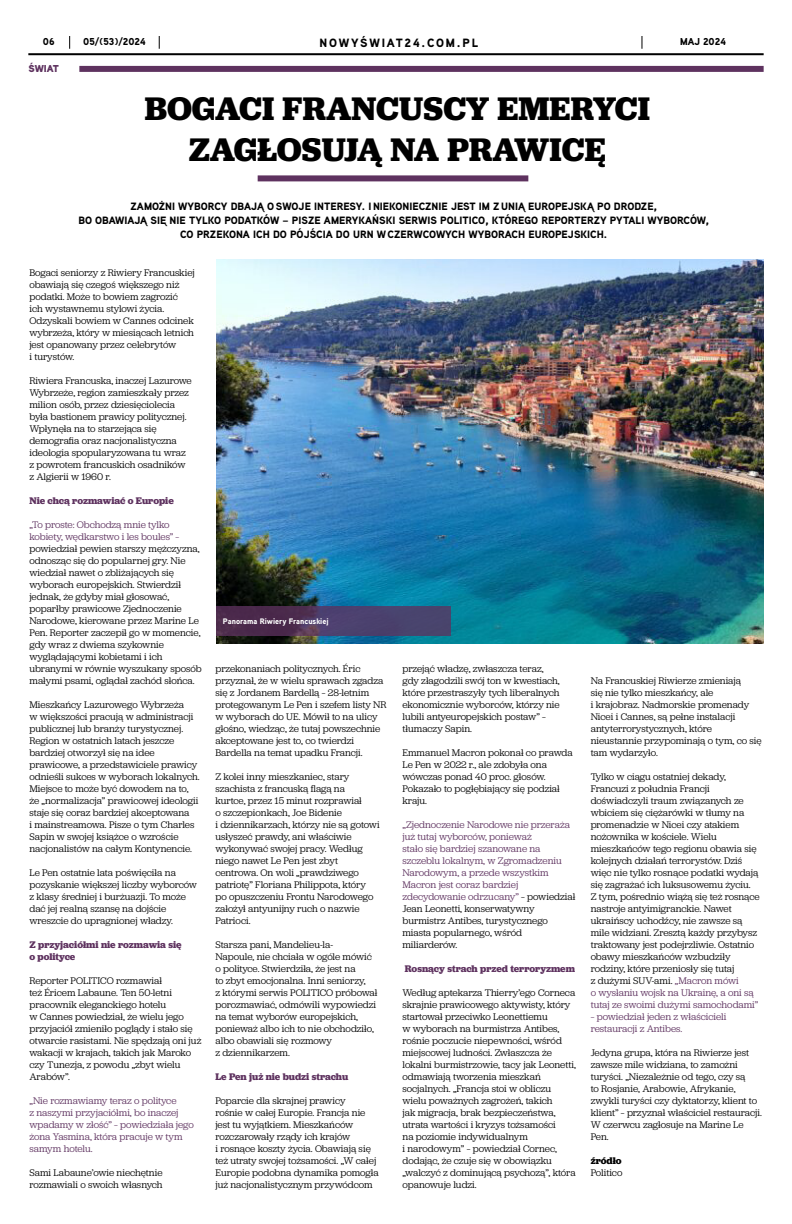
<style>
.page{position:relative;width:792px;height:1224px;background:#fff}
.page>*{position:absolute;margin:0;border:0;box-sizing:border-box;transform-origin:0 0}
.t1{font:700 34px/40.8px "Jubilat";color:#000;text-align:center}
.t2{font:900 12px "Aaux Next";letter-spacing:.15em;color:#000}
.t3{font:900 10.6px/14px "Aaux Next";color:#000;text-align:center}
.t4{font:10px/12px "Jubilat";color:#000}
.t5{font:10px/12px "Jubilat";color:#5e325f}
.t6{font:700 10px/12px "Jubilat";letter-spacing:-.005em;color:#5e325f}
.t7{font:900 10px "Aaux Next";color:#000}
.t8{font:700 10px "Jubilat";color:#000}
.t9{font:900 10px "Aaux Next";color:#5e325f}
.t10{font:900 8px "Aaux Next";color:#fff}
.s1{color:#000}
.s2{color:#5e325f}
</style>
<div class="page">
<img style="left:217px;top:259px;width:547px;height:385px">
<hr style="left:28px;top:53px;width:736px;height:2px;background:#000">
<svg style="left:69px;top:36px;width:1px;height:13px"></svg>
<svg style="left:159px;top:36px;width:1px;height:13px"></svg>
<svg style="left:641px;top:36px;width:1px;height:13px"></svg>
<div style="left:258px;top:175px;width:270px;height:6px;background:#5e325f"></div>
<div style="left:79px;top:66px;width:685px;height:6px;background:#5e325f"></div>
<svg style="left:217px;top:607px;width:234px;height:29px;background:#4b3860"></svg>
<p class="t7" style="left:43px;top:34px;width:13px">06</p>
<p class="t7" style="left:83px;top:34px;width:64px">05/(53)/2024</p>
<p class="t2" style="left:320px;top:34px;width:160px">NOWYŚWIAT24.COM.PL</p>
<p class="t7" style="left:680px;top:34px;width:47px">MAJ 2024</p>
<p class="t9" style="left:28px;top:61px;width:32px">ŚWIAT</p>
<h1 class="t1" style="left:145px;top:88px;width:507px">BOGACI FRANCUSCY EMERYCI<br>ZAGŁOSUJĄ NA PRAWICĘ</h1>
<p class="t3" style="left:78px;top:199px;width:632px">ZAMOŻNI WYBORCY DBAJĄ O SWOJE INTERESY. I NIEKONIECZNIE JEST IM Z UNIĄ EUROPEJSKĄ PO DRODZE,<br>BO OBAWIAJĄ SIĘ NIE TYLKO PODATKÓW – PISZE AMERYKAŃSKI SERWIS POLITICO, KTÓREGO REPORTERZY PYTALI WYBORCÓW,<br>CO PRZEKONA ICH DO PÓJŚCIA DO URN W CZERWCOWYCH WYBORACH EUROPEJSKICH.</p>
<p class="t4" style="left:29px;top:266px;width:167px">Bogaci seniorzy z Riwiery Francuskiej obawiają się czegoś większego niż podatki. Może to bowiem zagrozić<br>ich wystawnemu stylowi życia.<br>Odzyskali bowiem w Cannes odcinek wybrzeża, który w miesiącach letnich jest opanowany przez celebrytów<br>i turystów.</p>
<p class="t4" style="left:29px;top:374px;width:164px">Riwiera Francuska, inaczej Lazurowe Wybrzeże, region zamieszkały przez milion osób, przez dziesięciolecia była bastionem prawicy politycznej.<br>Wpłynęła na to starzejąca się demografia oraz nacjonalistyczna ideologia spopularyzowana tu wraz z powrotem francuskich osadników z Algierii w 1960 r.</p>
<p class="t6" style="left:29px;top:495px;width:146px">Nie chcą rozmawiać o Europie</p>
<p class="t5" style="left:29px;top:518px;width:151px">„To proste: Obchodzą mnie tylko kobiety, wędkarstwo i les boules” –</p>
<p class="t4" style="left:29px;top:542px;width:174px">powiedział pewien starszy mężczyzna, odnosząc się do popularnej gry. Nie wiedział nawet o zbliżających się wyborach europejskich. Stwierdził jednak, że gdyby miał głosować, poparłby prawicowe Zjednoczenie Narodowe, kierowane przez Marine Le Pen. Reporter zaczepił go w momencie, gdy wraz z dwiema szykownie wyglądającymi kobietami i ich ubranymi w równie wyszukany sposób małymi psami, oglądał zachód słońca.</p>
<p class="t4" style="left:29px;top:698px;width:172px">Mieszkańcy Lazurowego Wybrzeża<br>w większości pracują w administracji publicznej lub branży turystycznej.<br>Region w ostatnich latach jeszcze bardziej otworzył się na idee prawicowe, a przedstawiciele prawicy odnieśli sukces w wyborach lokalnych.<br>Miejsce to może być dowodem na to, że „normalizacja” prawicowej ideologii staje się coraz bardziej akceptowana<br>i mainstreamowa. Pisze o tym Charles Sapin w swojej książce o wzroście nacjonalistów na całym Kontynencie.</p>
<p class="t4" style="left:29px;top:866px;width:169px">Le Pen ostatnie lata poświęciła na pozyskanie większej liczby wyborców z klasy średniej i burżuazji. To może dać jej realną szansę na dojście wreszcie do upragnionej władzy.</p>
<p class="t6" style="left:29px;top:939px;width:154px">Z przyjaciółmi nie rozmawia się o polityce</p>
<p class="t4" style="left:29px;top:974px;width:173px">Reporter POLITICO rozmawiał<br>też Éricem Labaune. Ten 50-letni pracownik eleganckiego hotelu<br>w Cannes powiedział, że wielu jego przyjaciół zmieniło poglądy i stało się otwarcie rasistami. Nie spędzają oni już wakacji w krajach, takich jak Maroko czy Tunezja, z powodu „zbyt wielu<br>Arabów”.</p>
<p class="t5" style="left:29px;top:1094px;width:166px">„Nie rozmawiamy teraz o polityce<br>z naszymi przyjaciółmi, bo inaczej wpadamy w złość” – powiedziała jego żona Yasmina, która pracuje w tym samym hotelu.</p>
<p class="t4" style="left:29px;top:1166px;width:135px">Sami Labaune’owie niechętnie rozmawiali o swoich własnych</p>
<p class="t10" style="left:223px;top:615px;width:107px">Panorama Riwiery Francuskiej</p>
<p class="t4" style="left:215px;top:662px;width:173px">przekonaniach politycznych. Éric przyznał, że w wielu sprawach zgadza się z Jordanem Bardellą – 28-letnim protegowanym Le Pen i szefem listy NR w wyborach do UE. Mówił to na ulicy głośno, wiedząc, że tutaj powszechnie akceptowane jest to, co twierdzi Bardella na temat upadku Francji.</p>
<p class="t4" style="left:215px;top:770px;width:166px">Z kolei inny mieszkaniec, stary szachista z francuską flagą na<br>kurtce, przez 15 minut rozprawiał<br>o szczepionkach, Joe Bidenie<br>i dziennikarzach, którzy nie są gotowi usłyszeć prawdy, ani właściwie wykonywać swojej pracy. Według niego nawet Le Pen jest zbyt centrowa. On woli „prawdziwego patriotę” Floriana Philippota, który po opuszczeniu Frontu Narodowego założył antyunijny ruch o nazwie<br>Patrioci.</p>
<p class="t4" style="left:215px;top:938px;width:164px">Starsza pani, Mandelieu-la-<br>Napoule, nie chciała w ogóle mówić o polityce. Stwierdziła, że jest na<br>to zbyt emocjonalna. Inni seniorzy,<br>z którymi serwis POLITICO próbował porozmawiać, odmówili wypowiedzi na temat wyborów europejskich, ponieważ albo ich to nie obchodziło, albo obawiali się rozmowy<br>z dziennikarzem.</p>
<p class="t6" style="left:215px;top:1071px;width:134px">Le Pen już nie budzi strachu</p>
<p class="t4" style="left:215px;top:1094px;width:165px">Poparcie dla skrajnej prawicy<br>rośnie w całej Europie. Francja nie jest tu wyjątkiem. Mieszkańców rozczarowały rządy ich krajów<br>i rosnące koszty życia. Obawiają się też utraty swojej tożsamości. „W całej Europie podobna dynamika pomogła już nacjonalistycznym przywódcom</p>
<p class="t4" style="left:403px;top:662px;width:159px">przejąć władzę, zwłaszcza teraz, gdy złagodzili swój ton w kwestiach, które przestraszyły tych liberalnych ekonomicznie wyborców, którzy nie lubili antyeuropejskich postaw” – tłumaczy Sapin.</p>
<p class="t4" style="left:403px;top:746px;width:172px">Emmanuel Macron pokonał co prawda<br>Le Pen w 2022 r., ale zdobyła ona wówczas ponad 40 proc. głosów.<br>Pokazało to pogłębiający się podział kraju.</p>
<p class="t5" style="left:403px;top:818px;width:174px">„Zjednoczenie Narodowe nie przeraża już tutaj wyborców, ponieważ<br>stało się bardziej szanowane na szczeblu lokalnym, w Zgromadzeniu<br>Narodowym, a przede wszystkim<br>Macron jest coraz bardziej zdecydowanie odrzucany” <span class="s1">– powiedział<br>Jean Leonetti, konserwatywny burmistrz Antibes, turystycznego miasta popularnego, wśród miliarderów.</span></p>
<p class="t6" style="left:405px;top:963px;width:172px">Rosnący strach przed terroryzmem</p>
<p class="t4" style="left:403px;top:986px;width:175px">Według aptekarza Thierry’ego Corneca skrajnie prawicowego aktywisty, który startował przeciwko Leonettiemu<br>w wyborach na burmistrza Antibes, rośnie poczucie niepewności, wśród miejscowej ludności. Zwłaszcza że lokalni burmistrzowie, tacy jak Leonetti, odmawiają tworzenia mieszkań socjalnych. „Francja stoi w obliczu wielu poważnych zagrożeń, takich<br>jak migracja, brak bezpieczeństwa, utrata wartości i kryzys tożsamości<br>na poziomie indywidualnym<br>i narodowym” – powiedział Cornec, dodając, że czuje się w obowiązku „walczyć z dominującą psychozą”, która opanowuje ludzi.</p>
<p class="t4" style="left:591px;top:674px;width:172px">Na Francuskiej Riwierze zmieniają<br>się nie tylko mieszkańcy, ale<br>i krajobraz. Nadmorskie promenady<br>Nicei i Cannes, są pełne instalacji antyterrorystycznych, które nieustannie przypominają o tym, co się tam wydarzyło.</p>
<p class="t4" style="left:591px;top:770px;width:170px">Tylko w ciągu ostatniej dekady, Francuzi z południa Francji doświadczyli traum związanych ze wbiciem się ciężarówki w tłumy na promenadzie w Nicei czy atakiem nożownika w kościele. Wielu mieszkańców tego regionu obawia się kolejnych działań terrorystów. Dziś więc nie tylko rosnące podatki wydają się zagrażać ich luksusowemu życiu.<br>Z tym, pośrednio wiążą się też rosnące nastroje antyimigranckie. Nawet ukraińscy uchodźcy, nie zawsze są mile widziani. Zresztą każdy przybysz traktowany jest podejrzliwie. Ostatnio obawy mieszkańców wzbudziły rodziny, które przeniosły się tutaj<br>z dużymi SUV-ami. <span class="s2">„Macron mówi<br>o wysłaniu wojsk na Ukrainę, a oni są tutaj ze swoimi dużymi samochodami”</span></p>
<p class="t5" style="left:591px;top:1010px;width:137px">– powiedział jeden z właścicieli restauracji z Antibes.</p>
<p class="t4" style="left:591px;top:1046px;width:173px">Jedyna grupa, która na Riwierze jest zawsze mile widziana, to zamożni turyści. „Niezależnie od tego, czy są<br>to Rosjanie, Arabowie, Afrykanie, zwykli turyści czy dyktatorzy, klient to klient” – przyznał właściciel restauracji.<br>W czerwcu zagłosuje na Marine Le Pen.</p>
<p class="t8" style="left:591px;top:1154px;width:32px">źródło</p>
<p class="t4" style="left:591px;top:1166px;width:33px">Politico</p>
</div>
